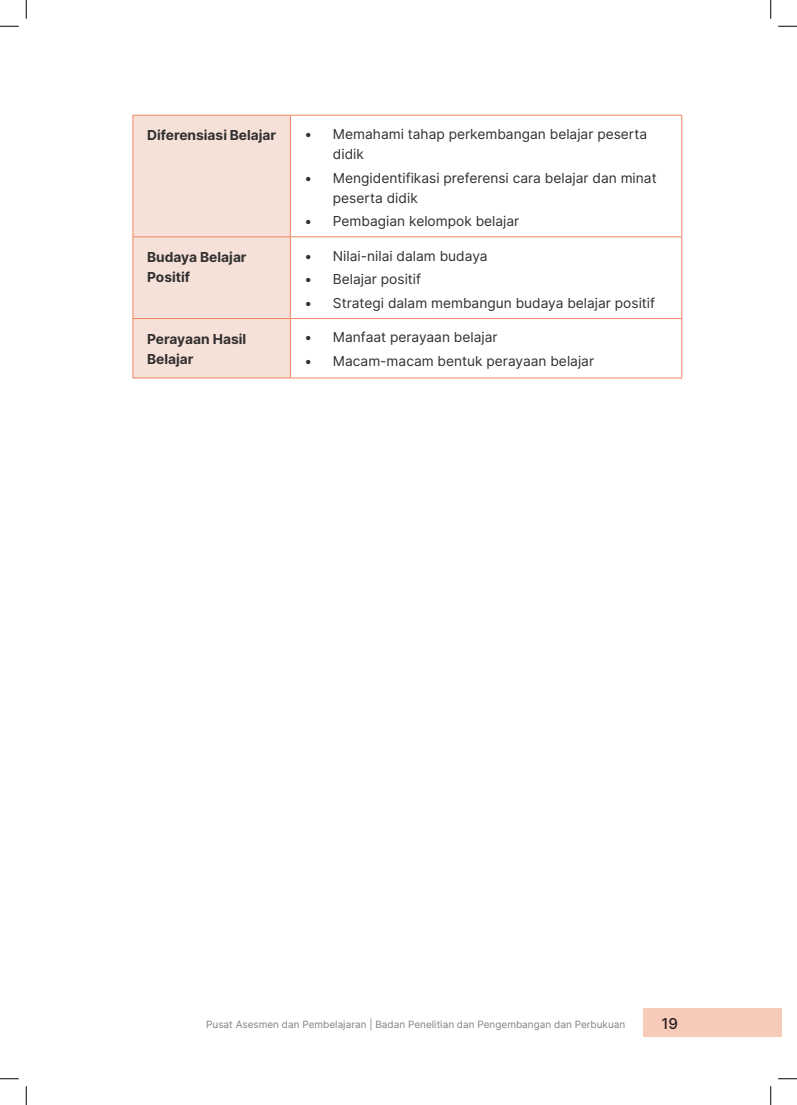
<style>
.page{position:relative;width:797px;height:1105px;background:#fff}
.page>*{position:absolute;margin:0;border:0;box-sizing:border-box;transform-origin:0 0}
.t1{font:500 15px "Inter";color:#231f20}
.t2{font:13.75px/20px "Inter";color:#312f30}
.t3{font:700 13.75px/20px "Inter";color:#312f30}
.t4{font:10px "Inter";color:#808285}
</style>
<div class="page">
<div style="left:643px;top:1008px;width:138px;height:29px;background:#f8caba"></div>
<div style="left:134px;top:116px;width:156px;height:262px;background:#f6e1d9"></div>
<hr style="left:133px;top:115px;width:157px;height:1px;background:#f48362">
<hr style="left:290px;top:115px;width:392px;height:1px;background:#f48362">
<hr style="left:681px;top:115px;width:1px;height:122px;background:#f48362">
<hr style="left:290px;top:237px;width:392px;height:1px;background:#f48362">
<hr style="left:681px;top:237px;width:1px;height:81px;background:#f48362">
<hr style="left:290px;top:318px;width:392px;height:1px;background:#f48362">
<hr style="left:681px;top:319px;width:1px;height:59px;background:#f48362">
<hr style="left:290px;top:378px;width:392px;height:1px;background:#f48362">
<hr style="left:133px;top:115px;width:1px;height:122px;background:#f48362">
<hr style="left:290px;top:115px;width:1px;height:122px;background:#f48362">
<hr style="left:133px;top:319px;width:1px;height:59px;background:#f48362">
<hr style="left:290px;top:319px;width:1px;height:59px;background:#f48362">
<hr style="left:133px;top:378px;width:157px;height:1px;background:#f48362">
<hr style="left:133px;top:237px;width:157px;height:1px;background:#f48362">
<hr style="left:133px;top:237px;width:1px;height:81px;background:#f48362">
<hr style="left:290px;top:237px;width:1px;height:81px;background:#f48362">
<hr style="left:133px;top:318px;width:157px;height:1px;background:#f48362">
<svg style="left:0;top:25px;width:19px;height:2px"></svg>
<svg style="left:778px;top:25px;width:19px;height:2px"></svg>
<svg style="left:0;top:1078px;width:19px;height:1px"></svg>
<svg style="left:778px;top:1078px;width:19px;height:1px"></svg>
<svg style="left:25px;top:0;width:2px;height:19px"></svg>
<svg style="left:25px;top:1086px;width:2px;height:19px"></svg>
<svg style="left:770px;top:0;width:1px;height:19px"></svg>
<svg style="left:770px;top:1086px;width:1px;height:19px"></svg>
<p class="t3" style="left:147px;top:125px;width:131px">Diferensiasi Belajar</p>
<p class="t2" style="left:333px;top:124px;width:316px;text-indent:-28px">• Memahami tahap perkembangan belajar peserta didik</p>
<p class="t2" style="left:333px;top:167px;width:325px;text-indent:-28px">• Mengidentifikasi preferensi cara belajar dan minat peserta didik</p>
<p class="t2" style="left:304px;top:211px;width:216px">• Pembagian kelompok belajar</p>
<p class="t3" style="left:147px;top:247px;width:101px">Budaya Belajar<br>Positif</p>
<p class="t2" style="left:304px;top:245px;width:184px">• Nilai-nilai dalam budaya</p>
<p class="t2" style="left:304px;top:269px;width:118px">• Belajar positif</p>
<p class="t2" style="left:304px;top:293px;width:352px">• Strategi dalam membangun budaya belajar positif</p>
<p class="t3" style="left:147px;top:328px;width:101px">Perayaan Hasil<br>Belajar</p>
<p class="t2" style="left:304px;top:327px;width:195px">• Manfaat perayaan belajar</p>
<p class="t2" style="left:304px;top:351px;width:291px">• Macam-macam bentuk perayaan belajar</p>
<p class="t4" style="left:206px;top:1017px;width:420px">Pusat Asesmen dan Pembelajaran | Badan Penelitian dan Pengembangan dan Perbukuan</p>
<p class="t1" style="left:661px;top:1012px;width:18px">19</p>
</div>
